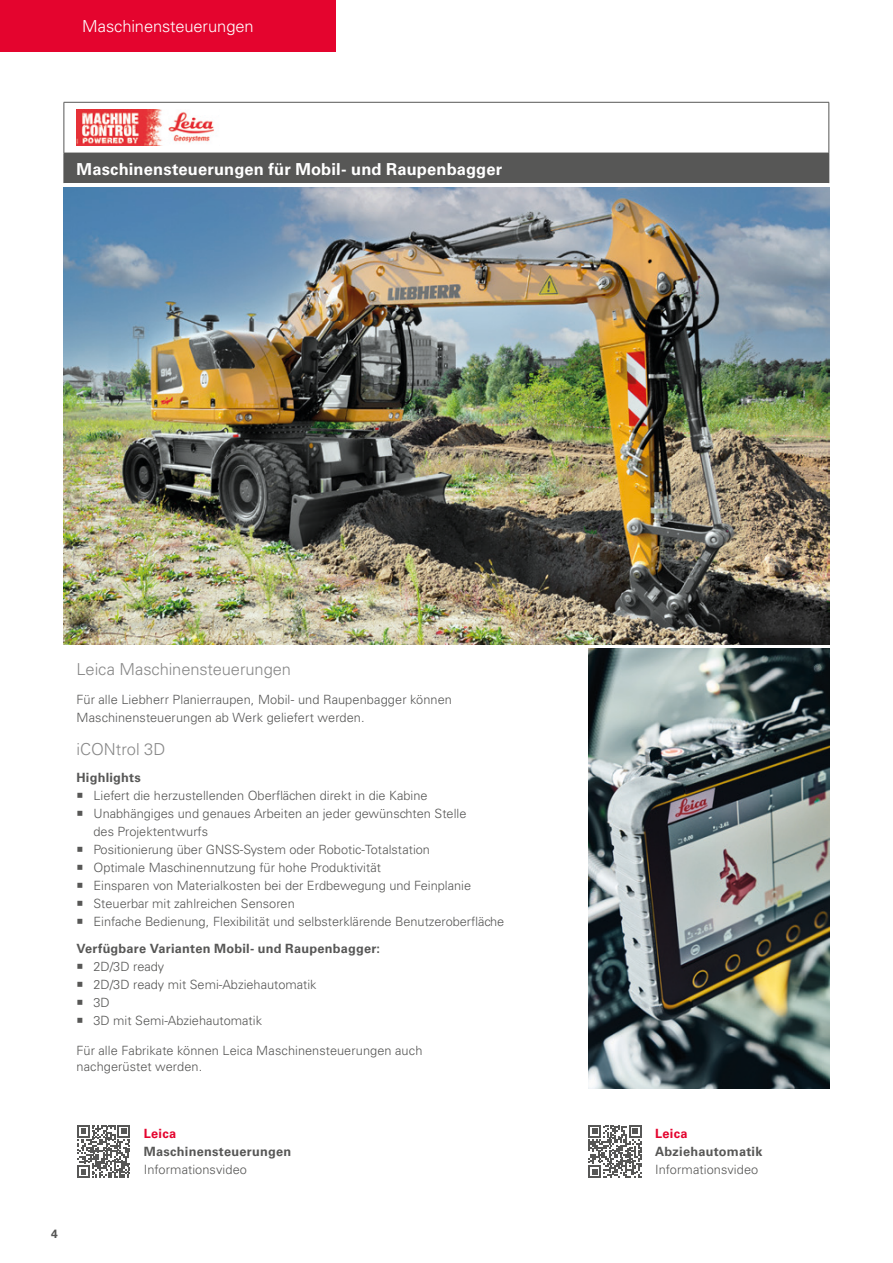
<style>
.page{position:relative;width:893px;height:1263px;background:#fff}
.page>*{position:absolute;margin:0;border:0;box-sizing:border-box;transform-origin:0 0}
.t1{font:700 16.5px "Univers LT Std";letter-spacing:.01em;color:#fff}
.t2{font:300 16.5px "Univers LT Std";letter-spacing:-.005em;color:#888}
.t3{font:300 16.5px "Univers LT Std";letter-spacing:-.005em;color:#fff}
.t4{font:300 12.75px/18px "Univers LT Std";color:#575756}
.t5{font:700 12.75px "Univers LT Std";letter-spacing:.02em;color:#575756}
.t6{font:700 12.75px "Univers LT Std";letter-spacing:.025em;color:#e4042e}
.t7{font:700 12px "Univers LT Std";color:#575756}
.s1{font-weight:700}
</style>
<div class="page">
<div style="left:0;top:0;width:336px;height:52px;background:#e4042e"></div>
<div style="left:64px;top:153px;width:765px;height:30px;background:#575756"></div>
<hr style="left:64px;top:102px;width:765px;height:1px;background:#575756">
<hr style="left:64px;top:102px;width:1px;height:51px;background:#575756">
<hr style="left:829px;top:102px;width:1px;height:51px;background:#575756">
<hr style="left:829px;top:153px;width:1px;height:30px;background:#575756">
<img style="left:76px;top:110px;width:138px;height:35px">
<img style="left:64px;top:187px;width:765px;height:457px">
<img style="left:588px;top:648px;width:241px;height:441px">
<svg style="left:588px;top:1125px;width:54px;height:53px"></svg>
<svg style="left:77px;top:1125px;width:53px;height:53px"></svg>
<p class="t3" style="left:82px;top:16px;width:173px">Maschinensteuerungen</p>
<p class="t1" style="left:77px;top:160px;width:427px">Maschinensteuerungen für Mobil- und Raupenbagger</p>
<p class="t2" style="left:76px;top:660px;width:216px">Leica Maschinensteuerungen</p>
<p class="t4" style="left:76px;top:690px;width:377px">Für alle Liebherr Planierraupen, Mobil- und Raupenbagger können<br>Maschinensteuerungen ab Werk geliefert werden.</p>
<p class="t2" style="left:76px;top:739px;width:90px">iCONtrol 3D</p>
<p class="t5" style="left:76px;top:770px;width:66px">Highlights</p>
<p class="t4" style="left:76px;top:786px;width:353px">○ Liefert die herzustellenden Oberflächen direkt in die Kabine</p>
<p class="t4" style="left:93px;top:804px;width:374px;text-indent:-17px">○ Unabhängiges und genaues Arbeiten an jeder gewünschten Stelle des Projektentwurfs</p>
<p class="t4" style="left:76px;top:840px;width:355px">○ Positionierung über GNSS-System oder Robotic-Totalstation</p>
<p class="t4" style="left:76px;top:858px;width:306px">○ Optimale Maschinennutzung für hohe Produktivität</p>
<p class="t4" style="left:76px;top:876px;width:396px">○ Einsparen von Materialkosten bei der Erdbewegung und Feinplanie</p>
<p class="t4" style="left:76px;top:894px;width:220px">○ Steuerbar mit zahlreichen Sensoren</p>
<p class="t4" style="left:76px;top:908px;width:429px;line-height:27px">○ Einfache Bedienung, Flexibilität und selbsterklärende Benutzeroberfläche<br><span class="s1">Verfügbare Varianten Mobil- und Raupenbagger:</span></p>
<p class="t4" style="left:76px;top:957px;width:89px">○ 2D/3D ready</p>
<p class="t4" style="left:76px;top:975px;width:242px">○ 2D/3D ready mit Semi-Abziehautomatik</p>
<p class="t4" style="left:76px;top:993px;width:35px">○ 3D</p>
<p class="t4" style="left:76px;top:1011px;width:187px">○ 3D mit Semi-Abziehautomatik</p>
<p class="t4" style="left:76px;top:1043px;width:347px;line-height:15.3px">Für alle Fabrikate können Leica Maschinensteuerungen auch nachgerüstet werden.</p>
<p class="t7" style="left:51px;top:1227px;width:8px">4</p>
<p class="t6" style="left:144px;top:1126px;width:34px">Leica</p>
<p class="t5" style="left:144px;top:1144px;width:149px">Maschinensteuerungen</p>
<p class="t4" style="left:144px;top:1161px;width:105px">Informationsvideo</p>
<p class="t6" style="left:655px;top:1126px;width:34px">Leica</p>
<p class="t5" style="left:655px;top:1144px;width:109px">Abziehautomatik</p>
<p class="t4" style="left:655px;top:1161px;width:105px">Informationsvideo</p>
</div>
